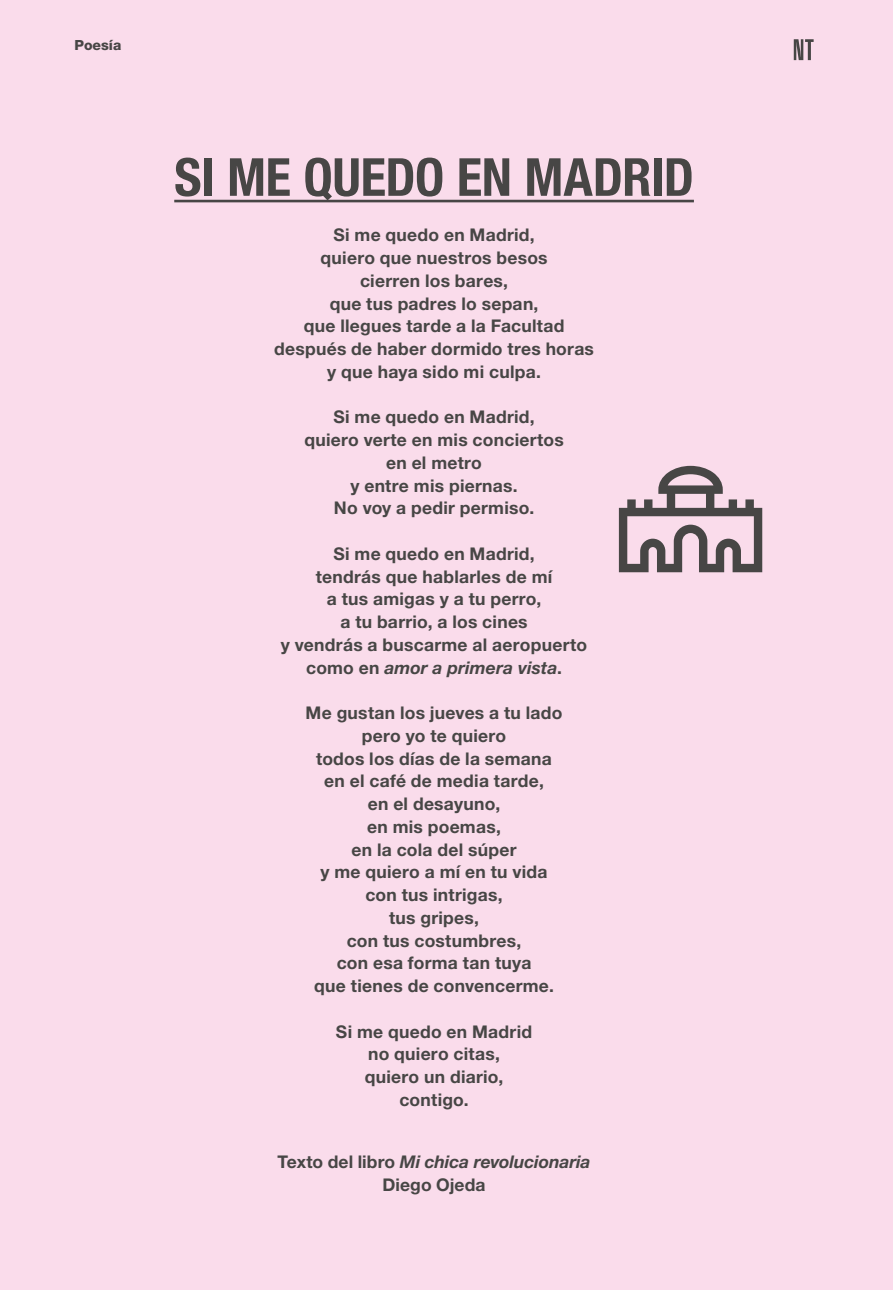
<style>
.page{position:relative;width:893px;height:1290px;background:#fadceb}
.page>*{position:absolute;margin:0;border:0;box-sizing:border-box;transform-origin:0 0}
.t1{font:700 condensed 52.5px "Helvetica Neue LT Std";letter-spacing:-.01em;color:#474645}
.t2{font:700 17.5px/22.8px "Helvetica Neue LT Std";letter-spacing:.015em;color:#474645;text-align:center}
.t3{font:800 14px "Helvetica Neue LT Std";color:#474645}
.s1{font-style:italic}
</style>
<div class="page">
<hr style="left:174px;top:200px;width:520px;height:2px;background:#474645">
<svg style="left:794px;top:39px;width:20px;height:21px"></svg>
<svg style="left:619px;top:466px;width:143px;height:106px"></svg>
<p class="t3" style="left:74px;top:36px;width:48px">Poesía</p>
<h1 class="t1" style="left:174px;top:145px;width:521px">SI ME QUEDO EN MADRID</h1>
<p class="t2" style="left:274px;top:223px;width:321px">Si me quedo en Madrid,<br>quiero que nuestros besos<br>cierren los bares,<br>que tus padres lo sepan,<br>que llegues tarde a la Facultad después de haber dormido tres horas y que haya sido mi culpa.</p>
<p class="t2" style="left:304px;top:405px;width:261px">Si me quedo en Madrid, quiero verte en mis conciertos en el metro<br>y entre mis piernas.<br>No voy a pedir permiso.</p>
<p class="t2" style="left:281px;top:542px;width:308px">Si me quedo en Madrid,<br>tendrás que hablarles de mí<br>a tus amigas y a tu perro,<br>a tu barrio, a los cines<br>y vendrás a buscarme al aeropuerto como en <span class="s1">amor a primera vista</span>.</p>
<p class="t2" style="left:306px;top:701px;width:258px">Me gustan los jueves a tu lado pero yo te quiero<br>todos los días de la semana en el café de media tarde,<br>en el desayuno,<br>en mis poemas,<br>en la cola del súper<br>y me quiero a mí en tu vida con tus intrigas,<br>tus gripes,<br>con tus costumbres,<br>con esa forma tan tuya<br>que tienes de convencerme.</p>
<p class="t2" style="left:336px;top:1020px;width:198px">Si me quedo en Madrid no quiero citas,<br>quiero un diario, contigo.</p>
<p class="t2" style="left:278px;top:1150px;width:315px">Texto del libro <span class="s1">Mi chica revolucionaria<br></span>Diego Ojeda</p>
</div>
